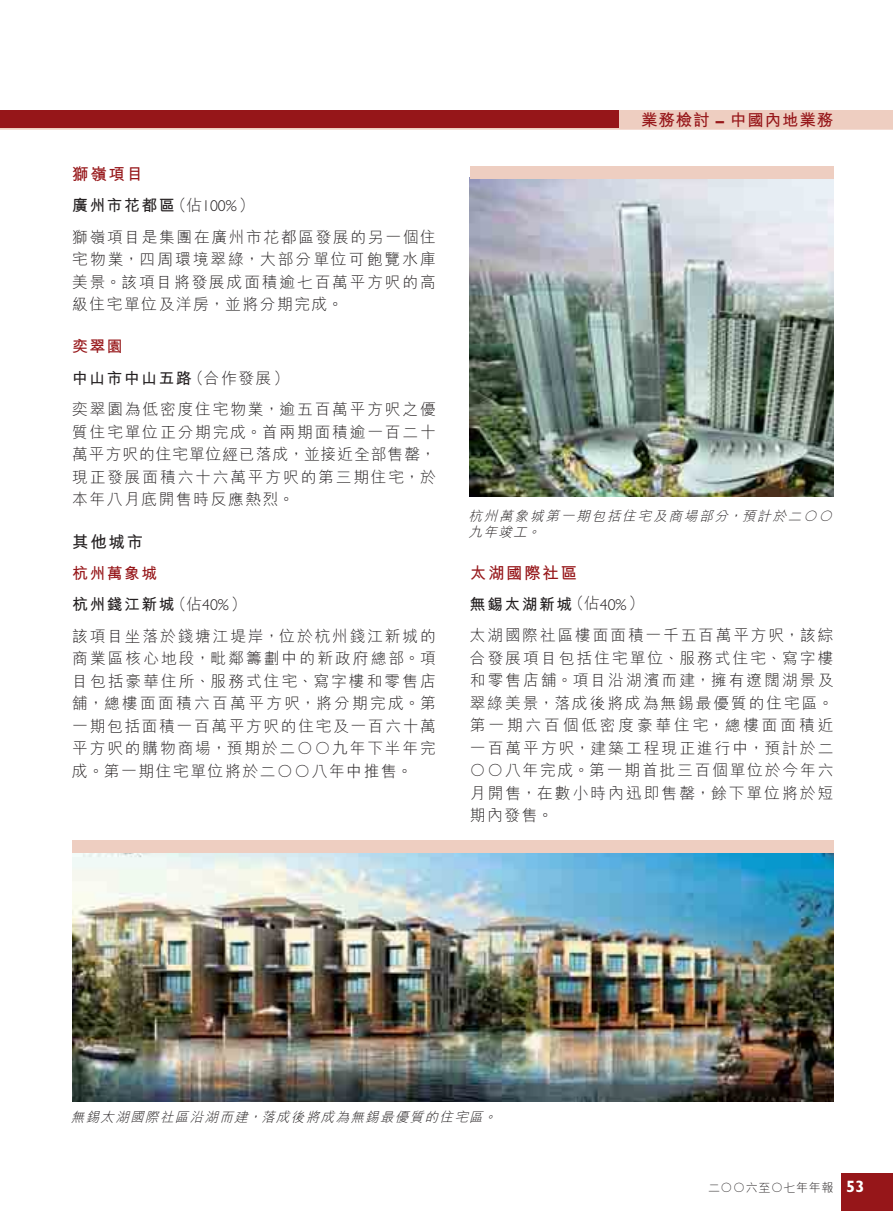
<style>
.page{position:relative;width:893px;height:1212px;background:#fff}
.page>*{position:absolute;margin:0;border:0;box-sizing:border-box;transform-origin:0 0}
.t1{font:16.5px "M Hei HK Bold E Ten B5 H";letter-spacing:.05em;color:#961619}
.t2{font:16.5px "M Hei HK Bold E Ten B5 H";letter-spacing:.075em;color:#961619}
.t3{font:16.5px "M Hei HK Bold E Ten B5 H";color:#231f20}
.t4{font:700 16.5px "Gill Sans Std";color:#fff}
.t5{font:15.75px/22.5px "M Hei HK Light E Ten B5 H";letter-spacing:.115em;color:#231f20;text-align:justify}
.t6{font:15.75px/31.5px "M Hei HK Bold E Ten B5 H";letter-spacing:.1em;color:#231f20}
.t7{font:italic 13.5px/16.5px "M Hei HK Light E Ten B5 H";color:#231f20}
.t8{font:12px "M Hei HK Light E Ten B5 H";letter-spacing:.05em;color:#231f20}
.s1{font-family:"M Hei HK Light E Ten B5 H"}
.s2{font-family:"Gill Sans Std";font-weight:300}
.s3{color:#961619}
.s4{font-family:"Gill Sans Std";font-weight:700}
</style>
<div class="page">
<div style="left:842px;top:1174px;width:51px;height:37px;background:#961619"></div>
<hr style="left:1px;top:128px;width:892px;height:2px;background:#eecec1">
<div style="left:1px;top:111px;width:892px;height:17px;background:#961619"></div>
<div style="left:619px;top:111px;width:274px;height:17px;background:#eecec1"></div>
<img style="left:72px;top:853px;width:761px;height:248px">
<img style="left:470px;top:179px;width:363px;height:317px">
<div style="left:470px;top:166px;width:363px;height:13px;background:#eecec1"></div>
<div style="left:72px;top:840px;width:761px;height:13px;background:#eecec1"></div>
<p class="t2" style="left:72px;top:168px;width:72px">獅嶺項目</p>
<p class="t6" style="left:72px;top:192px;width:184px">廣州市花都區<span class="s1">（佔</span><span class="s2">100%</span><span class="s1">）</span></p>
<p class="t5" style="left:72px;top:228px;width:365px">獅嶺項目是集團在廣州市花都區發展的另一個住宅物業，四周環境翠綠，大部分單位可飽覽水庫美景。該項目將發展成面積逾七百萬平方呎的高級住宅單位及洋房，並將分期完成。</p>
<p class="t6" style="left:72px;top:333px;width:218px"><span class="s3">奕翠園<br></span>中山市中山五路<span class="s1">（合作發展）</span></p>
<p class="t5" style="left:72px;top:400px;width:365px">奕翠園為低密度住宅物業，逾五百萬平方呎之優質住宅單位正分期完成。首兩期面積逾一百二十萬平方呎的住宅單位經已落成，並接近全部售罄，現正發展面積六十六萬平方呎的第三期住宅，於本年八月底開售時反應熱烈。</p>
<p class="t3" style="left:72px;top:535px;width:72px">其他城市</p>
<p class="t6" style="left:72px;top:559px;width:176px"><span class="s3">杭州萬象城<br></span>杭州錢江新城<span class="s1">（佔</span><span class="s2">40%</span><span class="s1">）</span></p>
<p class="t5" style="left:72px;top:627px;width:365px">該項目坐落於錢塘江堤岸，位於杭州錢江新城的商業區核心地段，毗鄰籌劃中的新政府總部。項目包括豪華住所、服務式住宅、寫字樓和零售店舖，總樓面面積六百萬平方呎，將分期完成。第一期包括面積一百萬平方呎的住宅及一百六十萬平方呎的購物商場，預期於二○○九年下半年完成。第一期住宅單位將於二○○八年中推售。</p>
<p class="t1" style="left:641px;top:114px;width:194px">業務檢討 <span class="s4">–</span> 中國內地業務</p>
<p class="t7" style="left:468px;top:509px;width:369px">杭州萬象城第一期包括住宅及商場部分，預計於二○○九年竣工。</p>
<p class="t2" style="left:470px;top:566px;width:109px">太湖國際社區</p>
<p class="t6" style="left:470px;top:590px;width:176px">無錫太湖新城<span class="s1">（佔</span><span class="s2">40%</span><span class="s1">）</span></p>
<p class="t5" style="left:470px;top:626px;width:365px">太湖國際社區樓面面積一千五百萬平方呎，該綜合發展項目包括住宅單位、服務式住宅、寫字樓和零售店舖。項目沿湖濱而建，擁有遼闊湖景及翠綠美景，落成後將成為無錫最優質的住宅區。第一期六百個低密度豪華住宅，總樓面面積近一百萬平方呎，建築工程現正進行中，預計於二</p>
<p class="t5" style="left:470px;top:761px;width:365px">○○八年完成。第一期首批三百個單位於今年六月開售，在數小時內迅即售罄，餘下單位將於短期內發售。</p>
<p class="t7" style="left:71px;top:1110px;width:430px">無錫太湖國際社區沿湖而建，落成後將成為無錫最優質的住宅區。</p>
<p class="t8" style="left:708px;top:1183px;width:127px">二〇〇六至〇七年年報</p>
<p class="t4" style="left:846px;top:1176px;width:20px">53</p>
</div>
